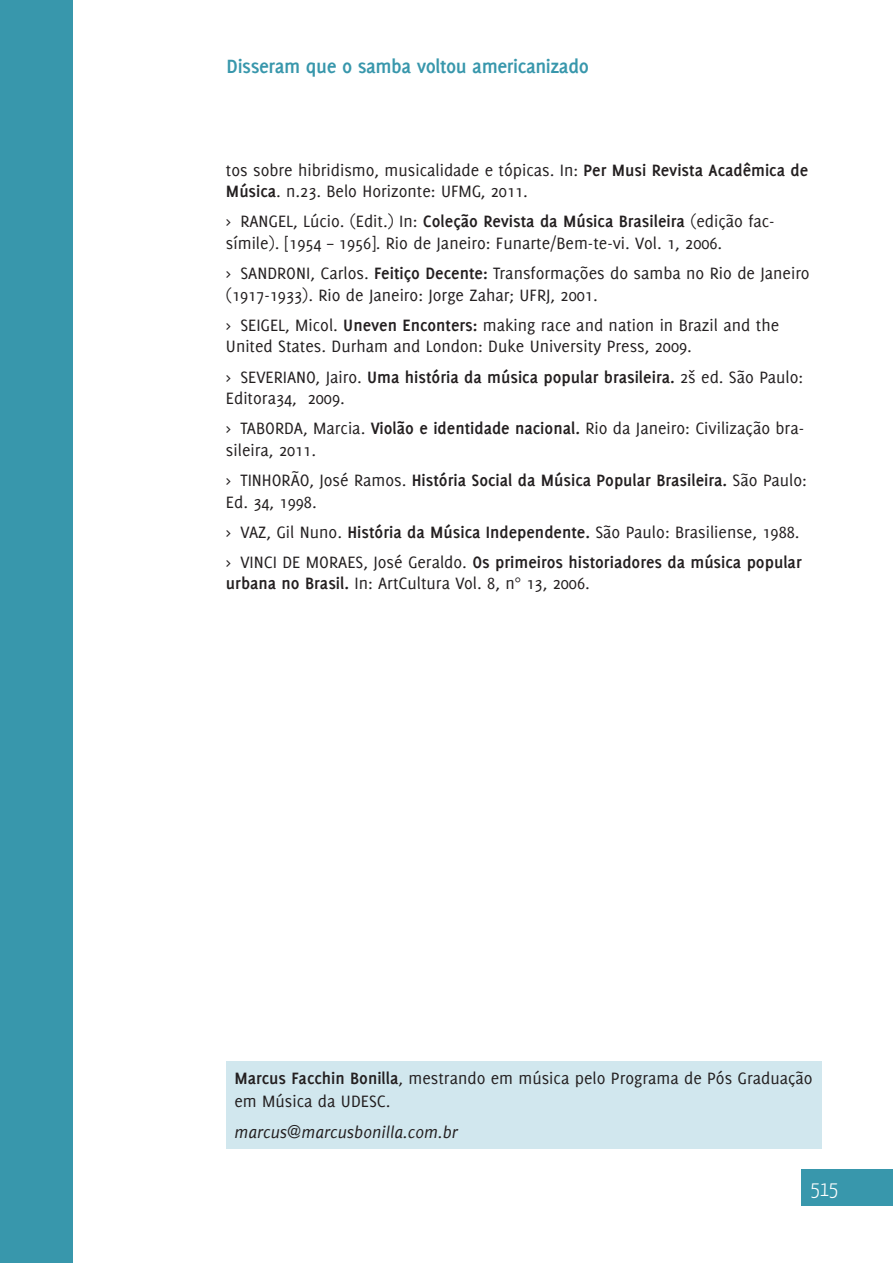
<style>
.page{position:relative;width:893px;height:1263px;background:#fff}
.page>*{position:absolute;margin:0;border:0;box-sizing:border-box;transform-origin:0 0}
.t1{font:700 21px "Delicious";letter-spacing:-.02em;color:#3897ac}
.t2{font:300 21px "Yanone Kaffeesatz";color:#fff}
.t3{font:18px/21.6px "Delicious";color:#231f20}
.t4{font:700 18px/30.2px "Delicious";color:#231f20}
.t5{font:italic 18px "Delicious";color:#231f20}
.s1{font-weight:700}
.s2{font-weight:400}
</style>
<div class="page">
<div style="left:0;top:0;width:72px;height:1263px;background:#3897ac"></div>
<div style="left:802px;top:1170px;width:91px;height:36px;background:#3897ac"></div>
<div style="left:226px;top:1061px;width:595px;height:87px;background:#d1e7ee"></div>
<p class="t1" style="left:227px;top:54px;width:364px">Disseram que o samba voltou americanizado</p>
<p class="t3" style="left:226px;top:159px;width:584px">tos sobre hibridismo, musicalidade e tópicas. In: <span class="s1">Per Musi Revista Acadêmica de<br>Música</span>. n.23. Belo Horizonte: UFMG, 2011.</p>
<p class="t3" style="left:226px;top:211px;width:550px">&gt; RANGEL, Lúcio. (Edit.) In: <span class="s1">Coleção Revista da Música Brasileira</span> (edição fac&shy;símile). [1954 – 1956]. Rio de Janeiro: Funarte/Bem-te-vi. Vol. 1, 2006.</p>
<p class="t3" style="left:226px;top:262px;width:585px">&gt; SANDRONI, Carlos. <span class="s1">Feitiço Decente:</span> Transformações do samba no Rio de Janeiro (1917-1933). Rio de Janeiro: Jorge Zahar; UFRJ, 2001.</p>
<p class="t3" style="left:226px;top:314px;width:555px">&gt; SEIGEL, Micol. <span class="s1">Uneven Enconters:</span> making race and nation in Brazil and the<br>United States. Durham and London: Duke University Press, 2009.</p>
<p class="t3" style="left:226px;top:366px;width:579px">&gt; SEVERIANO, Jairo. <span class="s1">Uma história da música popular brasileira.</span> 2ª ed. São Paulo:<br>Editora34, 2009.</p>
<p class="t3" style="left:226px;top:417px;width:580px">&gt; TABORDA, Marcia. <span class="s1">Violão e identidade nacional.</span> Rio da Janeiro: Civilização bra&shy;sileira, 2011.</p>
<p class="t3" style="left:226px;top:469px;width:582px">&gt; TINHORÃO, José Ramos. <span class="s1">História Social da Música Popular Brasileira.</span> São Paulo:<br>Ed. 34, 1998.</p>
<p class="t4" style="left:226px;top:516px;width:577px"><span class="s2">&gt; VAZ, Gil Nuno.</span> História da Música Independente. <span class="s2">São Paulo: Brasiliense, 1988. &gt; VINCI DE MORAES, José Geraldo.</span> Os primeiros historiadores da música popular</p>
<p class="t3" style="left:226px;top:572px;width:365px"><span class="s1">urbana no Brasil.</span> In: ArtCultura Vol. 8, n° 13, 2006.</p>
<p class="t3" style="left:234px;top:1067px;width:580px;line-height:22.5px"><span class="s1">Marcus Facchin Bonilla</span>, mestrando em música pelo Programa de Pós Graduação em Música da UDESC.</p>
<p class="t5" style="left:234px;top:1121px;width:225px">marcus@marcusbonilla.com.br</p>
<p class="t2" style="left:811px;top:1176px;width:29px">515</p>
</div>
